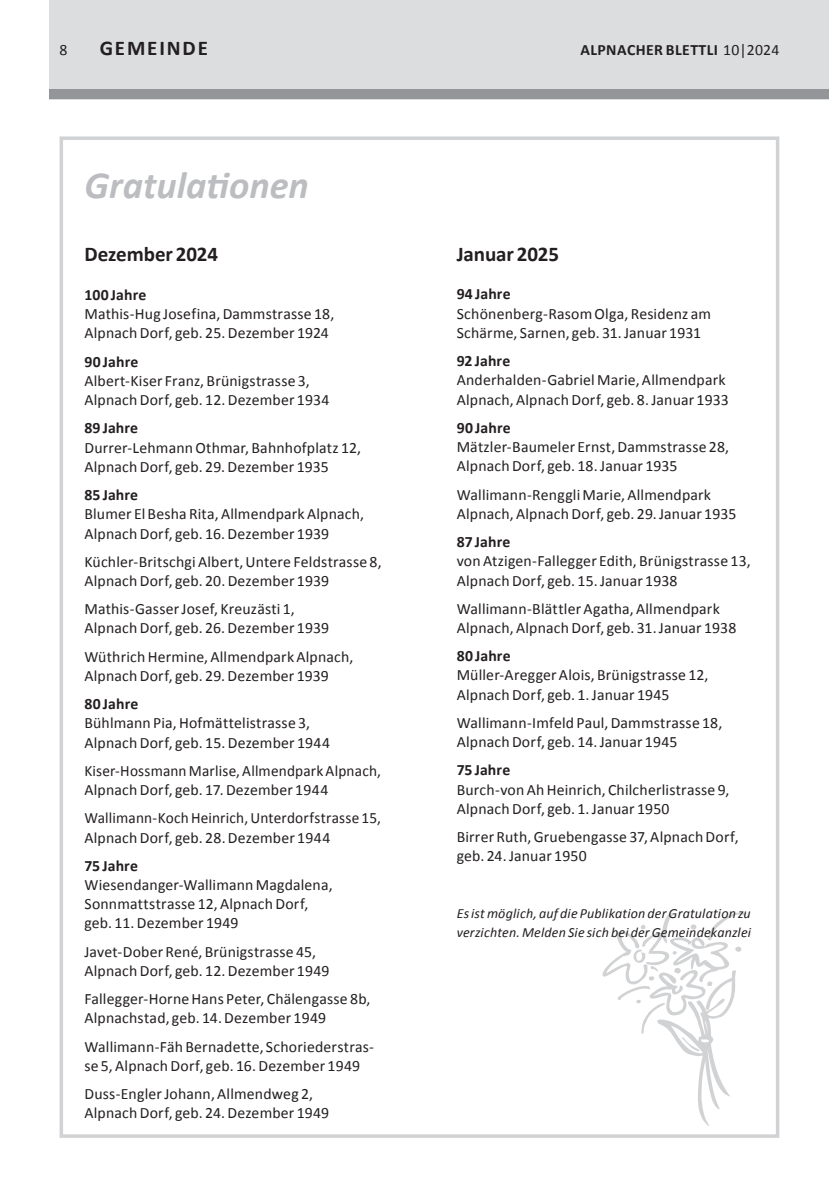
<style>
.page{position:relative;width:829px;height:1191px;background:#fff}
.page>*{position:absolute;margin:0;border:0;box-sizing:border-box;transform-origin:0 0}
.t1{font:italic 700 38.5px "Calibri";color:#bcbdc0}
.t2{font:700 21px "Calibri";letter-spacing:-.005em;color:#231f20}
.t3{font:700 21px "Calibri";letter-spacing:.09em;color:#231f20}
.t4{font:15.75px/19.2px "Calibri";letter-spacing:.01em;color:#231f20}
.t5{font:700 15.75px "Calibri";letter-spacing:.01em;color:#231f20}
.t6{font:italic 14px/19.2px "Calibri";letter-spacing:.015em;color:#231f20}
.s1{font-weight:400}
</style>
<div class="page">
<div style="left:50px;top:0;width:778px;height:99px;background:#dcdddf"></div>
<div style="left:50px;top:89px;width:778px;height:10px;background:#939598"></div>
<div style="left:60px;top:136px;width:719px;height:1001px;border:4px solid #d1d2d4"></div>
<p class="t4" style="left:60px;top:40px;width:9px">8</p>
<h2 class="t3" style="left:100px;top:34px;width:110px">GEMEINDE</h2>
<p class="t5" style="left:580px;top:40px;width:200px">ALPNACHER BLETTLI <span class="s1">10|2024</span></p>
<h1 class="t1" style="left:85px;top:161px;width:226px">Gratulationen</h1>
<h2 class="t2" style="left:84px;top:241px;width:135px">Dezember 2024</h2>
<p class="t5" style="left:84px;top:285px;width:64px">100 Jahre</p>
<p class="t4" style="left:84px;top:304px;width:251px">Mathis-Hug Josefina, Dammstrasse 18,<br>Alpnach Dorf, geb. 25. Dezember 1924</p>
<p class="t5" style="left:84px;top:351px;width:55px">90 Jahre</p>
<p class="t4" style="left:84px;top:371px;width:246px">Albert-Kiser Franz, Brünigstrasse 3,<br>Alpnach Dorf, geb. 12. Dezember 1934</p>
<p class="t5" style="left:84px;top:418px;width:55px">89 Jahre</p>
<p class="t4" style="left:84px;top:438px;width:278px">Durrer-Lehmann Othmar, Bahnhofplatz 12,<br>Alpnach Dorf, geb. 29. Dezember 1935</p>
<p class="t5" style="left:84px;top:485px;width:55px">85 Jahre</p>
<p class="t4" style="left:84px;top:504px;width:281px">Blumer El Besha Rita, Allmendpark Alpnach,<br>Alpnach Dorf, geb. 16. Dezember 1939</p>
<p class="t4" style="left:84px;top:552px;width:299px">Küchler-Britschgi Albert, Untere Feldstrasse 8,<br>Alpnach Dorf, geb. 20. Dezember 1939</p>
<p class="t4" style="left:84px;top:599px;width:246px">Mathis-Gasser Josef, Kreuzästi 1,<br>Alpnach Dorf, geb. 26. Dezember 1939</p>
<p class="t4" style="left:84px;top:647px;width:270px">Wüthrich Hermine, Allmendpark Alpnach,<br>Alpnach Dorf, geb. 29. Dezember 1939</p>
<p class="t5" style="left:84px;top:694px;width:55px">80 Jahre</p>
<p class="t4" style="left:84px;top:713px;width:247px">Bühlmann Pia, Hofmättelistrasse 3,<br>Alpnach Dorf, geb. 15. Dezember 1944</p>
<p class="t4" style="left:84px;top:761px;width:298px">Kiser-Hossmann Marlise, Allmendpark Alpnach,<br>Alpnach Dorf, geb. 17. Dezember 1944</p>
<p class="t4" style="left:84px;top:808px;width:298px">Wallimann-Koch Heinrich, Unterdorfstrasse 15,<br>Alpnach Dorf, geb. 28. Dezember 1944</p>
<p class="t5" style="left:84px;top:855px;width:55px">75 Jahre</p>
<p class="t4" style="left:84px;top:875px;width:250px">Wiesendanger-Wallimann Magdalena,<br>Sonnmattstrasse 12, Alpnach Dorf, geb. 11. Dezember 1949</p>
<p class="t4" style="left:84px;top:942px;width:246px">Javet-Dober René, Brünigstrasse 45,<br>Alpnach Dorf, geb. 12. Dezember 1949</p>
<p class="t4" style="left:84px;top:989px;width:287px">Fallegger-Horne Hans Peter, Chälengasse 8b,<br>Alpnachstad, geb. 14. Dezember 1949</p>
<p class="t4" style="left:84px;top:1036px;width:290px">Wallimann-Fäh Bernadette, Schoriederstras&shy;se 5, Alpnach Dorf, geb. 16. Dezember 1949</p>
<p class="t4" style="left:84px;top:1084px;width:246px">Duss-Engler Johann, Allmendweg 2,<br>Alpnach Dorf, geb. 24. Dezember 1949</p>
<h2 class="t2" style="left:456px;top:240px;width:104px">Januar 2025</h2>
<p class="t5" style="left:456px;top:284px;width:55px">94 Jahre</p>
<p class="t4" style="left:456px;top:304px;width:256px">Schönenberg-Rasom Olga, Residenz am<br>Schärme, Sarnen, geb. 31. Januar 1931</p>
<p class="t5" style="left:456px;top:351px;width:55px">92 Jahre</p>
<p class="t4" style="left:456px;top:370px;width:273px">Anderhalden-Gabriel Marie, Allmendpark<br>Alpnach, Alpnach Dorf, geb. 8. Januar 1933</p>
<p class="t5" style="left:456px;top:417px;width:55px">90 Jahre</p>
<p class="t4" style="left:456px;top:437px;width:274px">Mätzler-Baumeler Ernst, Dammstrasse 28,<br>Alpnach Dorf, geb. 18. Januar 1935</p>
<p class="t4" style="left:456px;top:485px;width:281px">Wallimann-Renggli Marie, Allmendpark<br>Alpnach, Alpnach Dorf, geb. 29. Januar 1935</p>
<p class="t5" style="left:456px;top:532px;width:55px">87 Jahre</p>
<p class="t4" style="left:456px;top:551px;width:295px">von Atzigen-Fallegger Edith, Brünigstrasse 13,<br>Alpnach Dorf, geb. 15. Januar 1938</p>
<p class="t4" style="left:456px;top:599px;width:281px">Wallimann-Blättler Agatha, Allmendpark<br>Alpnach, Alpnach Dorf, geb. 31. Januar 1938</p>
<p class="t5" style="left:456px;top:646px;width:55px">80 Jahre</p>
<p class="t4" style="left:456px;top:665px;width:253px">Müller-Aregger Alois, Brünigstrasse 12,<br>Alpnach Dorf, geb. 1. Januar 1945</p>
<p class="t4" style="left:456px;top:713px;width:267px">Wallimann-Imfeld Paul, Dammstrasse 18,<br>Alpnach Dorf, geb. 14. Januar 1945</p>
<p class="t5" style="left:456px;top:760px;width:55px">75 Jahre</p>
<p class="t4" style="left:456px;top:779px;width:274px">Burch-von Ah Heinrich, Chilcherlistrasse 9,<br>Alpnach Dorf, geb. 1. Januar 1950</p>
<p class="t4" style="left:456px;top:827px;width:283px">Birrer Ruth, Gruebengasse 37, Alpnach Dorf, geb. 24. Januar 1950</p>
<p class="t6" style="left:456px;top:903px;width:296px">Es ist möglich, auf die Publikation der Gratulation zu verzichten. Melden Sie sich bei der Gemeindekanzlei</p>
</div>
